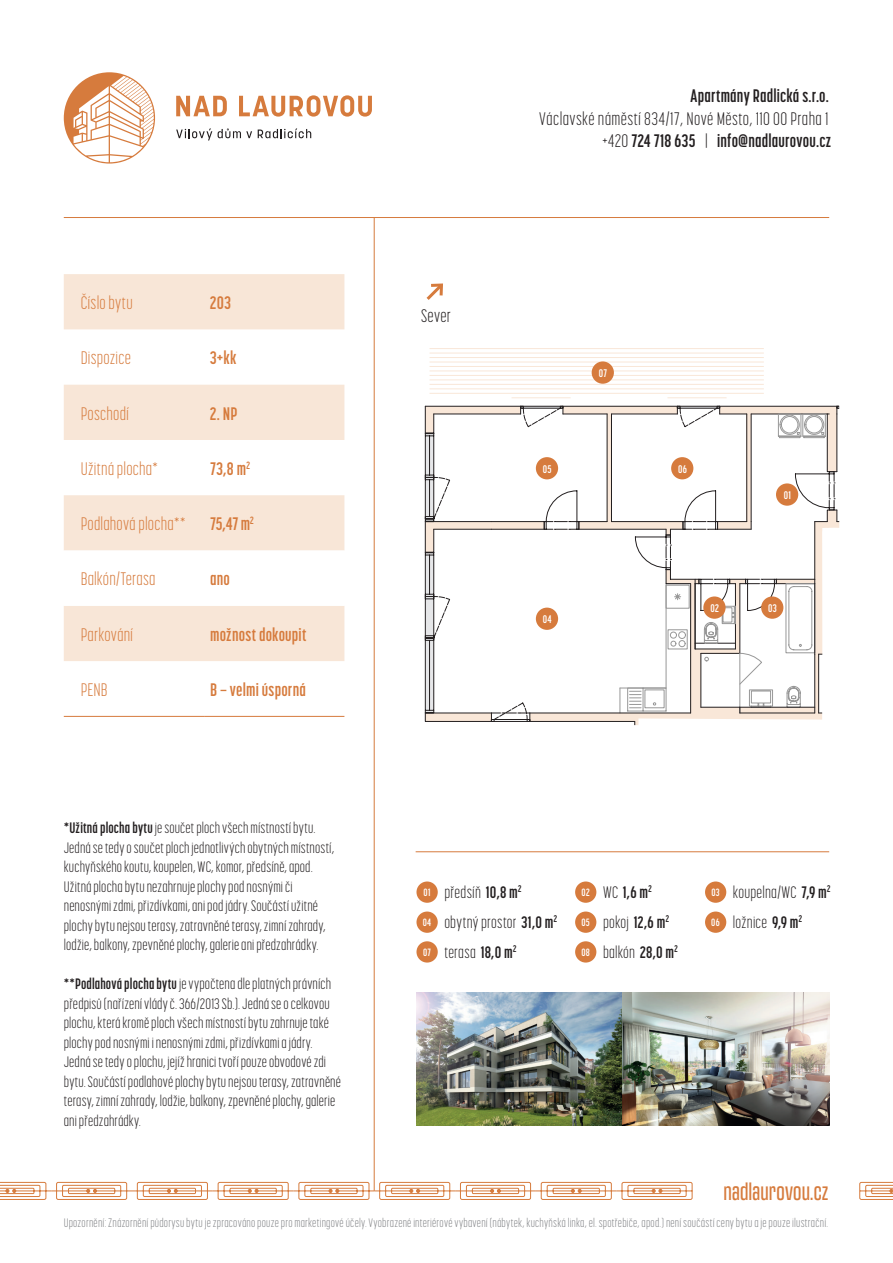
<style>
.page{position:relative;width:893px;height:1263px;background:#fff}
.page>*{position:absolute;margin:0;border:0;box-sizing:border-box;transform-origin:0 0}
.t1{font:condensed 23.4px "Transducer";letter-spacing:.005em;color:#d67b3d}
.t2{font:300 18px/22.5px "Korolev Compressed";letter-spacing:.02em;color:#231f20;text-align:right}
.t3{font:300 18px "Korolev Compressed";letter-spacing:.01em;color:#d67b3d}
.t4{font:700 18px "Korolev Compressed";letter-spacing:.01em;color:#d67b3d}
.t5{font:700 18px "Korolev Compressed";letter-spacing:.01em;color:#231f20}
.t6{font:300 16.5px/29.8px "Korolev Compressed";letter-spacing:.015em;color:#231f20}
.t7{font:700 16.5px/29.8px "Korolev Compressed";color:#231f20}
.t8{font:300 15px/19.5px "Korolev Compressed";letter-spacing:.01em;color:#231f20}
.t9{font:300 12.15px "Korolev Compressed";letter-spacing:.015em;color:#808285}
.t10{font:700 10.95px "Korolev Compressed";letter-spacing:.03em;color:#fff}
.t11{font:700 10.5px "Korolev Compressed";letter-spacing:.03em;color:#fff}
.s1{font-weight:700}
.s2{font-weight:300}
</style>
<div class="page">
<svg style="left:429px;top:348px;width:410px;height:58px"></svg>
<svg style="left:425px;top:406px;width:414px;height:316px"></svg>
<svg style="left:426px;top:283px;width:17px;height:17px"></svg>
<svg style="left:64px;top:274px;width:280px;height:387px;fill:#f8e6d7"></svg>
<svg style="left:64px;top:550px;width:280px;height:56px"></svg>
<hr style="left:64px;top:716px;width:140px;height:1px;background:#d67b3d">
<hr style="left:204px;top:716px;width:140px;height:1px;background:#d67b3d">
<hr style="left:416px;top:851px;width:413px;height:1px;background:#d67b3d">
<div style="left:592px;top:361px;width:22px;height:23px;background:#d67b3d;border-radius:50%"></div>
<div style="left:776px;top:483px;width:22px;height:23px;background:#d67b3d;border-radius:50%"></div>
<div style="left:416px;top:881px;width:22px;height:22px;background:#d67b3d;border-radius:50%"></div>
<div style="left:416px;top:911px;width:22px;height:22px;background:#d67b3d;border-radius:50%"></div>
<div style="left:416px;top:941px;width:22px;height:21px;background:#d67b3d;border-radius:50%"></div>
<div style="left:575px;top:881px;width:21px;height:22px;background:#d67b3d;border-radius:50%"></div>
<div style="left:575px;top:911px;width:21px;height:22px;background:#d67b3d;border-radius:50%"></div>
<div style="left:575px;top:941px;width:21px;height:21px;background:#d67b3d;border-radius:50%"></div>
<div style="left:705px;top:881px;width:21px;height:22px;background:#d67b3d;border-radius:50%"></div>
<div style="left:705px;top:911px;width:21px;height:22px;background:#d67b3d;border-radius:50%"></div>
<div style="left:703px;top:596px;width:23px;height:23px;background:#d67b3d;border-radius:50%"></div>
<div style="left:761px;top:596px;width:22px;height:23px;background:#d67b3d;border-radius:50%"></div>
<div style="left:536px;top:457px;width:22px;height:22px;background:#d67b3d;border-radius:50%"></div>
<div style="left:536px;top:608px;width:22px;height:22px;background:#d67b3d;border-radius:50%"></div>
<div style="left:671px;top:457px;width:22px;height:22px;background:#d67b3d;border-radius:50%"></div>
<img style="left:416px;top:992px;width:207px;height:134px">
<img style="left:623px;top:992px;width:206px;height:134px">
<svg style="left:0;top:1182px;width:693px;height:18px"></svg>
<svg style="left:859px;top:1182px;width:34px;height:18px"></svg>
<hr style="left:374px;top:217px;width:1px;height:974px;background:#d67b3d">
<hr style="left:64px;top:217px;width:765px;height:1px;background:#d67b3d">
<svg style="left:64px;top:72px;width:91px;height:92px"></svg>
<svg style="left:176px;top:128px;width:36px;height:12px"></svg>
<svg style="left:218px;top:128px;width:34px;height:10px"></svg>
<svg style="left:258px;top:128px;width:53px;height:10px"></svg>
<svg style="left:176px;top:96px;width:51px;height:20px"></svg>
<svg style="left:239px;top:95px;width:133px;height:22px"></svg>
<p class="t3" style="left:81px;top:293px;width:53px">Číslo bytu</p>
<p class="t4" style="left:210px;top:293px;width:22px">203</p>
<p class="t3" style="left:81px;top:348px;width:52px">Dispozice</p>
<p class="t4" style="left:210px;top:348px;width:28px">3+kk</p>
<p class="t3" style="left:81px;top:403px;width:50px">Poschodí</p>
<p class="t4" style="left:210px;top:403px;width:29px">2. NP</p>
<p class="t3" style="left:81px;top:459px;width:79px">Užitná plocha*</p>
<p class="t4" style="left:210px;top:458px;width:42px">73,8 m<sup>2</sup></p>
<p class="t3" style="left:81px;top:514px;width:107px">Podlahová plocha**</p>
<p class="t4" style="left:210px;top:514px;width:45px">75,47 m<sup>2</sup></p>
<p class="t3" style="left:81px;top:569px;width:76px">Balkón/Terasa</p>
<p class="t4" style="left:210px;top:569px;width:21px">ano</p>
<p class="t3" style="left:81px;top:624px;width:54px">Parkování</p>
<p class="t4" style="left:210px;top:624px;width:98px">možnost dokoupit</p>
<p class="t3" style="left:81px;top:680px;width:28px">PENB</p>
<p class="t4" style="left:210px;top:679px;width:97px">B –velmiúsporná</p>
<p class="t8" style="left:64px;top:818px;width:272px"><span class="s1">*Užitná plocha bytu</span>je součet ploch všech místností bytu.<br>Jedná se tedy o součet ploch jednotlivých obytných místností, kuchyňského koutu, koupelen, WC, komor, předsíně, apod.<br>Užitná plocha bytu nezahrnuje plochy pod nosnými či nenosnými zdmi, přizdívkami, ani pod jádry. Součástí užitné plochy bytu nejsou terasy, zatravněné terasy, zimní zahrady, lodžie, balkony, zpevněné plochy, galerie ani předzahrádky.</p>
<p class="t8" style="left:64px;top:974px;width:279px"><span class="s1">**Podlahová plocha bytu</span>je vypočtena dle platných právních předpisů (nařízení vlády č. 366/2013 Sb.). Jedná se o celkovou plochu, která kromě ploch všech místností bytu zahrnuje také plochy pod nosnými i nenosnými zdmi, přizdívkami a jádry.<br>Jedná se tedy o plochu, jejíž hranici tvoří pouze obvodové zdi bytu.Součástípodlahovéplochybytunejsouterasy,zatravněné terasy, zimní zahrady, lodžie, balkony, zpevněné plochy, galerie ani předzahrádky.</p>
<p class="t2" style="left:421px;top:304px;width:31px">Sever</p>
<p class="t5" style="left:690px;top:86px;width:140px">Apartmány Radlická s.r.o.</p>
<p class="t2" style="left:539px;top:107px;width:294px">Václavské náměstí 834/17, Nové Město, 110 00 Praha 1 +420<span class="s1">724 718635</span> | <span class="s1">info@nadlaurovou.cz</span></p>
<p class="t10" style="left:543px;top:463px;width:10px">05</p>
<p class="t10" style="left:599px;top:367px;width:10px">07</p>
<p class="t10" style="left:543px;top:613px;width:10px">04</p>
<p class="t10" style="left:678px;top:463px;width:10px">06</p>
<p class="t10" style="left:784px;top:489px;width:9px">01</p>
<p class="t10" style="left:710px;top:602px;width:10px">02</p>
<p class="t10" style="left:768px;top:602px;width:10px">03</p>
<p class="t11" style="left:424px;top:887px;width:8px">01</p>
<p class="t11" style="left:423px;top:917px;width:10px">04</p>
<p class="t11" style="left:423px;top:946px;width:9px">07</p>
<p class="t6" style="left:444px;top:877px;width:114px">předsíň <span class="s1">10,8 m</span><sup>2 </sup>obytnýprostor <span class="s1">31,0 m</span><sup>2 </sup>terasa <span class="s1">18,0 m</span><sup>2</sup></p>
<p class="t7" style="left:603px;top:877px;width:76px"><span class="s2">WC</span> 1,6 m<sup>2 </sup><span class="s2">pokoj</span> 12,6 m<sup>2 </sup><span class="s2">balkón</span> 28,0 m<sup>2</sup></p>
<p class="t6" style="left:733px;top:877px;width:99px">koupelna/WC <span class="s1">7,9 m</span><sup>2 </sup>ložnice <span class="s1">9,9 m</span><sup>2</sup></p>
<p class="t11" style="left:581px;top:887px;width:10px">02</p>
<p class="t11" style="left:581px;top:917px;width:10px">05</p>
<p class="t11" style="left:581px;top:946px;width:10px">08</p>
<p class="t11" style="left:711px;top:887px;width:10px">03</p>
<p class="t11" style="left:711px;top:917px;width:10px">06</p>
<h1 class="t1" style="left:723px;top:1175px;width:107px">nadlaurovou.cz</h1>
<p class="t9" style="left:64px;top:1216px;width:766px">Upozornění:Znázorněnípůdorysubytujezpracovánopouzepro marketingovéúčely.Vyobrazenéinteriérovévybavení (nábytek,kuchyňskálinka,el.spotřebiče,apod.)není součástícenybytuajepouzeilustrační.</p>
</div>
